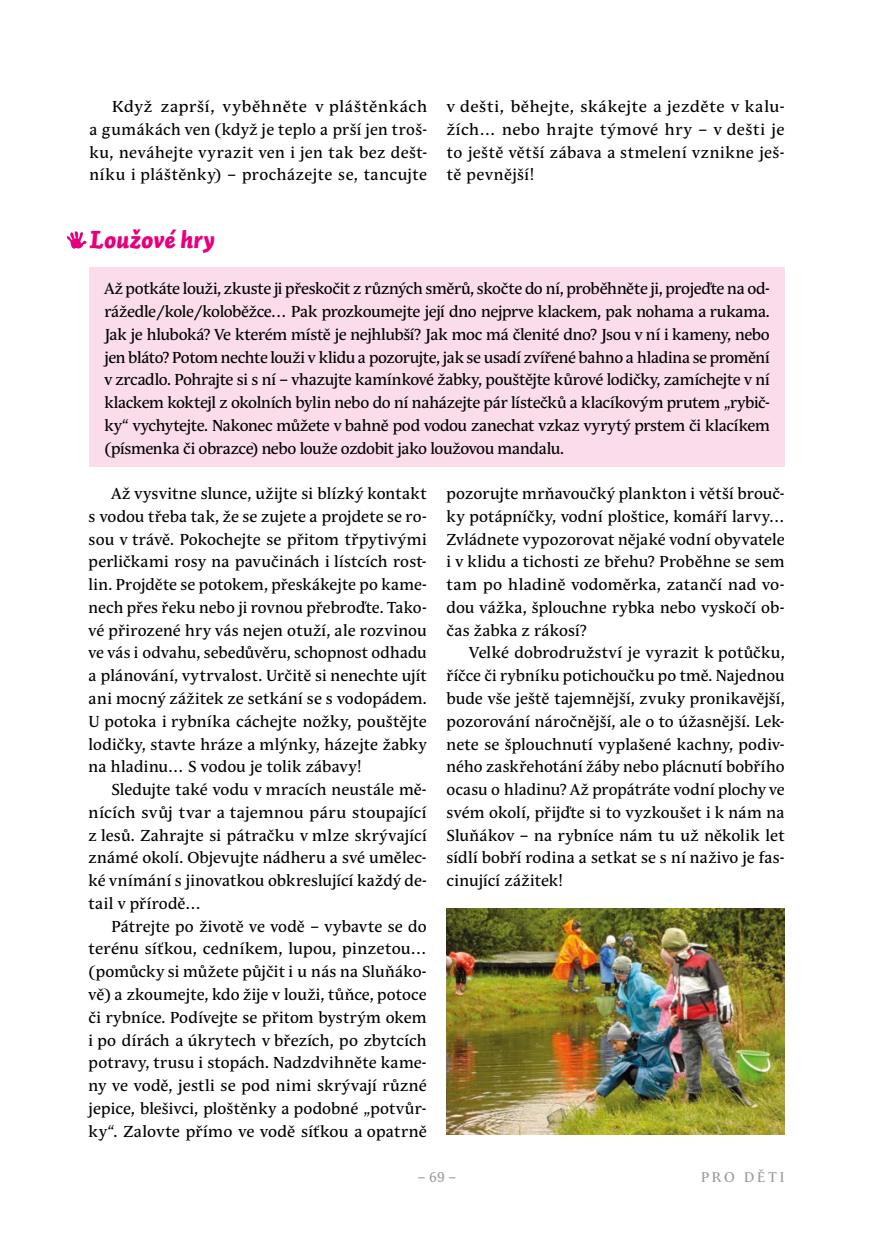
<style>
.page{position:relative;width:874px;height:1241px;background:#fff}
.page>*{position:absolute;margin:0;border:0;box-sizing:border-box;transform-origin:0 0}
.t1{font:24.5px "Auto 2 Black Italic LF";color:#e6007d}
.t2{font:15.75px/22.8px "Andulka Text Pro";letter-spacing:.02em;color:#000;text-align:justify}
.t3{font:14px "Andulka Text Pro";letter-spacing:.195em;color:#9d9d9c}
</style>
<div class="page">
<img style="left:446px;top:908px;width:338px;height:226px">
<div style="left:89px;top:267px;width:695px;height:200px;background:#fadceb"></div>
<svg style="left:67px;top:231px;width:20px;height:18px"></svg>
<p class="t2" style="left:89px;top:95px;width:339px;text-indent:23px">Když zaprší, vyběhněte v pláštěnkách a gumákách ven (když je teplo a prší jen troš&shy;ku, neváhejte vyrazit ven i jen tak bez dešt&shy;níku i pláštěnky) – procházejte se, tancujte</p>
<p class="t2" style="left:446px;top:95px;width:339px">v dešti, běhejte, skákejte a jezděte v kalu&shy;žích… nebo hrajte týmové hry – v dešti je to ještě větší zábava a stmelení vznikne ješ&shy;tě pevnější!</p>
<h1 class="t1" style="left:89px;top:223px;width:127px">Loužové hry</h1>
<p class="t2" style="left:104px;top:277px;width:666px">Až potkáte louži, zkuste ji přeskočit z různých směrů, skočte do ní, proběhněte ji, projeďte na od&shy;rážedle/kole/koloběžce… Pak prozkoumejte její dno nejprve klackem, pak nohama a rukama.<br>Jak je hluboká? Ve kterém místě je nejhlubší? Jak moc má členité dno? Jsou v ní i kameny, nebo jen bláto? Potom nechte louži v klidu a pozorujte, jak se usadí zvířené bahno a hladina se promění v zrcadlo. Pohrajte si s ní – vhazujte kamínkové žabky, pouštějte kůrové lodičky, zamíchejte v ní klackem koktejl z okolních bylin nebo do ní naházejte pár lístečků a klacíkovým prutem „rybič&shy;ky“ vychytejte. Nakonec můžete v bahně pod vodou zanechat vzkaz vyrytý prstem či klacíkem (písmenka či obrazce) nebo louže ozdobit jako loužovou mandalu.</p>
<p class="t2" style="left:89px;top:482px;width:339px;text-indent:23px">Až vysvitne slunce, užijte si blízký kontakt s vodou třeba tak, že se zujete a projdete se ro&shy;sou v trávě. Pokochejte se přitom třpytivými perličkami rosy na pavučinách i lístcích rost&shy;lin. Projděte se potokem, přeskákejte po kame&shy;nech přes řeku nebo ji rovnou přebroďte. Tako&shy;vé přirozené hry vás nejen otuží, ale rozvinou ve vás i odvahu, sebedůvěru, schopnost odhadu a plánování, vytrvalost. Určitě si nenechte ujít ani mocný zážitek ze setkání se s vodopádem.<br>U potoka i rybníka cáchejte nožky, pouštějte lodičky, stavte hráze a mlýnky, házejte žabky na hladinu… S vodou je tolik zábavy!</p>
<p class="t2" style="left:89px;top:778px;width:339px;text-indent:23px">Sledujte také vodu v mracích neustále mě&shy;nících svůj tvar a tajemnou páru stoupající z lesů. Zahrajte si pátračku v mlze skrývající známé okolí. Objevujte nádheru a své umělec&shy;ké vnímání s jinovatkou obkreslující každý de&shy;tail v přírodě…</p>
<p class="t2" style="left:89px;top:914px;width:339px;text-indent:23px">Pátrejte po životě ve vodě – vybavte se do terénu síťkou, cedníkem, lupou, pinzetou… (pomůcky si můžete půjčit i u nás na Sluňáko&shy;vě) a zkoumejte, kdo žije v louži, tůňce, potoce či rybníce. Podívejte se přitom bystrým okem i po dírách a úkrytech v březích, po zbytcích potravy, trusu i stopách. Nadzdvihněte kame&shy;ny ve vodě, jestli se pod nimi skrývají různé jepice, blešivci, ploštěnky a podobné „potvůr&shy;ky“. Zalovte přímo ve vodě síťkou a opatrně</p>
<p class="t2" style="left:446px;top:482px;width:339px">pozorujte mrňavoučký plankton i větší brouč&shy;ky potápníčky, vodní ploštice, komáří larvy… Zvládnete vypozorovat nějaké vodní obyvatele i v klidu a tichosti ze břehu? Proběhne se sem tam po hladině vodoměrka, zatančí nad vo&shy;dou vážka, šplouchne rybka nebo vyskočí ob&shy;čas žabka z rákosí?</p>
<p class="t2" style="left:446px;top:641px;width:339px;text-indent:23px">Velké dobrodružství je vyrazit k potůčku, říčce či rybníku potichoučku po tmě. Najednou bude vše ještě tajemnější, zvuky pronikavější, pozorování náročnější, ale o to úžasnější. Lek&shy;nete se šplouchnutí vyplašené kachny, podiv&shy;ného zaskřehotání žáby nebo plácnutí bobřího ocasu o hladinu? Až propátráte vodní plochy ve svém okolí, přijďte si to vyzkoušet i k nám na Sluňákov – na rybníce nám tu už několik let sídlí bobří rodina a setkat se s ní naživo je fas&shy;cinující zážitek!</p>
<p class="t3" style="left:417px;top:1168px;width:40px">– 69 –</p>
<p class="t3" style="left:700px;top:1168px;width:85px">PRO DĚTI</p>
</div>
